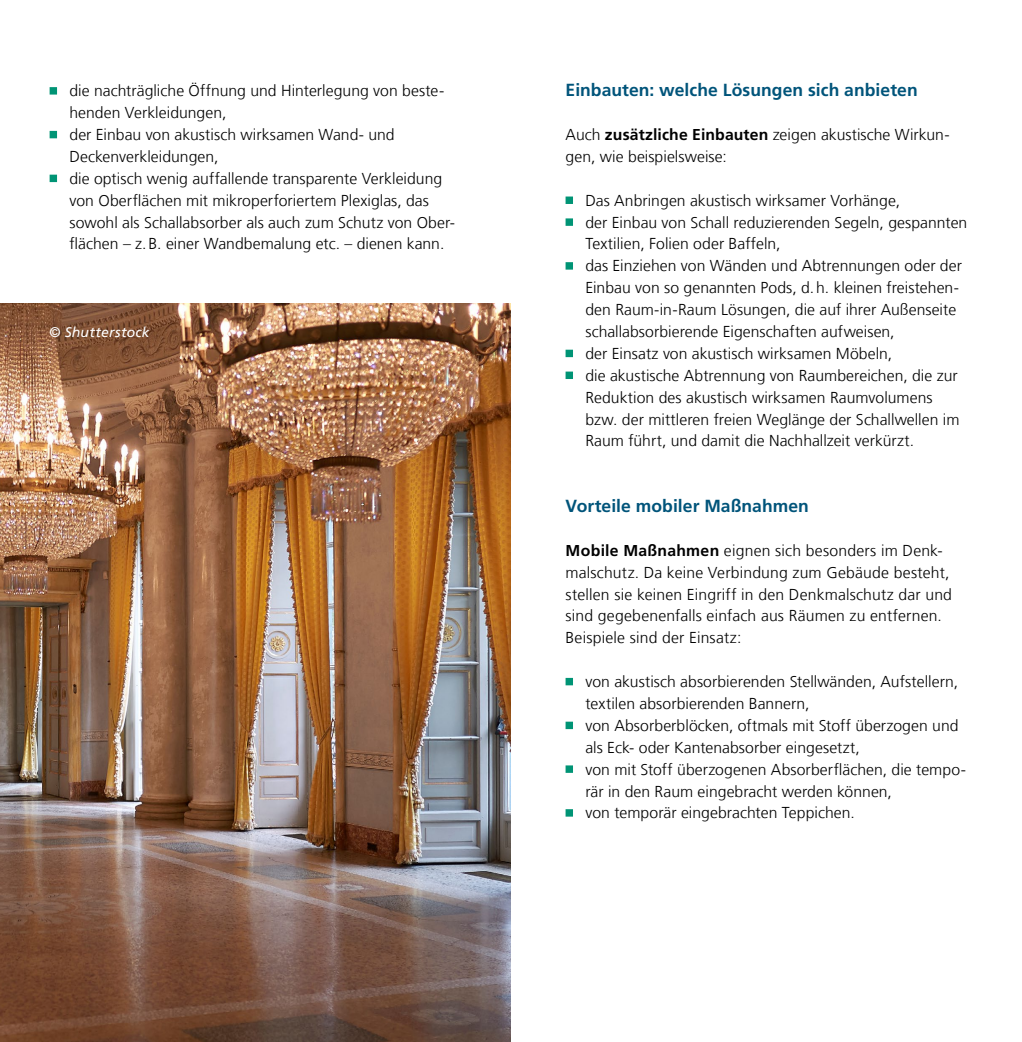
<style>
.page{position:relative;width:1022px;height:1042px;background:#fff}
.page>*{position:absolute;margin:0;border:0;box-sizing:border-box;transform-origin:0 0}
.t1{font:700 17.5px "Frutiger LT Com";letter-spacing:.005em;color:#00547a}
.t2{font:300 15.75px/21.9px "Frutiger LT Com";letter-spacing:.005em;color:#000}
.t3{font:italic 14px "Frutiger LT Com";letter-spacing:.015em;color:#fff}
.s1{font-weight:700}
</style>
<div class="page">
<img style="left:0;top:304px;width:511px;height:738px">
<svg style="left:50px;top:87px;width:8px;height:8px"></svg>
<svg style="left:50px;top:131px;width:8px;height:7px"></svg>
<svg style="left:50px;top:175px;width:8px;height:7px"></svg>
<svg style="left:566px;top:196px;width:7px;height:8px"></svg>
<svg style="left:566px;top:218px;width:7px;height:8px"></svg>
<svg style="left:566px;top:262px;width:7px;height:8px"></svg>
<svg style="left:566px;top:350px;width:7px;height:7px"></svg>
<svg style="left:566px;top:371px;width:7px;height:8px"></svg>
<svg style="left:566px;top:678px;width:7px;height:7px"></svg>
<svg style="left:566px;top:721px;width:7px;height:8px"></svg>
<svg style="left:566px;top:765px;width:7px;height:8px"></svg>
<svg style="left:566px;top:809px;width:7px;height:7px"></svg>
<p class="t2" style="left:69px;top:80px;width:387px">die nachträgliche Öffnung und Hinterlegung von beste&shy;henden Verkleidungen,<br>der Einbau von akustisch wirksamen Wand- und Deckenverkleidungen,<br>die optisch wenig auffallende transparente Verkleidung von Oberflächen mit mikroperforiertem Plexiglas, das sowohl als Schallabsorber als auch zum Schutz von Ober&shy;flächen – z. B. einer Wandbemalung etc. – dienen kann.</p>
<p class="t1" style="left:566px;top:80px;width:354px">Einbauten: welche Lösungen sich anbieten</p>
<p class="t2" style="left:566px;top:124px;width:385px">Auch <span class="s1">zusätzliche Einbauten</span> zeigen akustische Wirkun&shy;gen, wie beispielsweise:</p>
<p class="t2" style="left:585px;top:189px;width:383px">Das Anbringen akustisch wirksamer Vorhänge,<br>der Einbau von Schall reduzierenden Segeln, gespannten Textilien, Folien oder Baffeln,<br>das Einziehen von Wänden und Abtrennungen oder der Einbau von so genannten Pods, d. h. kleinen freistehen&shy;den Raum-in-Raum Lösungen, die auf ihrer Außenseite schallabsorbierende Eigenschaften aufweisen,<br>der Einsatz von akustisch wirksamen Möbeln,<br>die akustische Abtrennung von Raumbereichen, die zur Reduktion des akustisch wirksamen Raumvolumens bzw. der mittleren freien Weglänge der Schallwellen im Raum führt, und damit die Nachhallzeit verkürzt.</p>
<p class="t3" style="left:50px;top:324px;width:102px">© Shutterstock</p>
<p class="t1" style="left:566px;top:496px;width:245px">Vorteile mobiler Maßnahmen</p>
<p class="t2" style="left:566px;top:539px;width:388px"><span class="s1">Mobile Maßnahmen</span> eignen sich besonders im Denk&shy;malschutz. Da keine Verbindung zum Gebäude besteht, stellen sie keinen Eingriff in den Denkmalschutz dar und sind gegebenenfalls einfach aus Räumen zu entfernen.<br>Beispiele sind der Einsatz:</p>
<p class="t2" style="left:585px;top:671px;width:382px">von akustisch absorbierenden Stellwänden, Aufstellern, textilen absorbierenden Bannern,<br>von Absorberblöcken, oftmals mit Stoff überzogen und als Eck- oder Kantenabsorber eingesetzt,<br>von mit Stoff überzogenen Absorberflächen, die tempo&shy;rär in den Raum eingebracht werden können,<br>von temporär eingebrachten Teppichen.</p>
</div>
